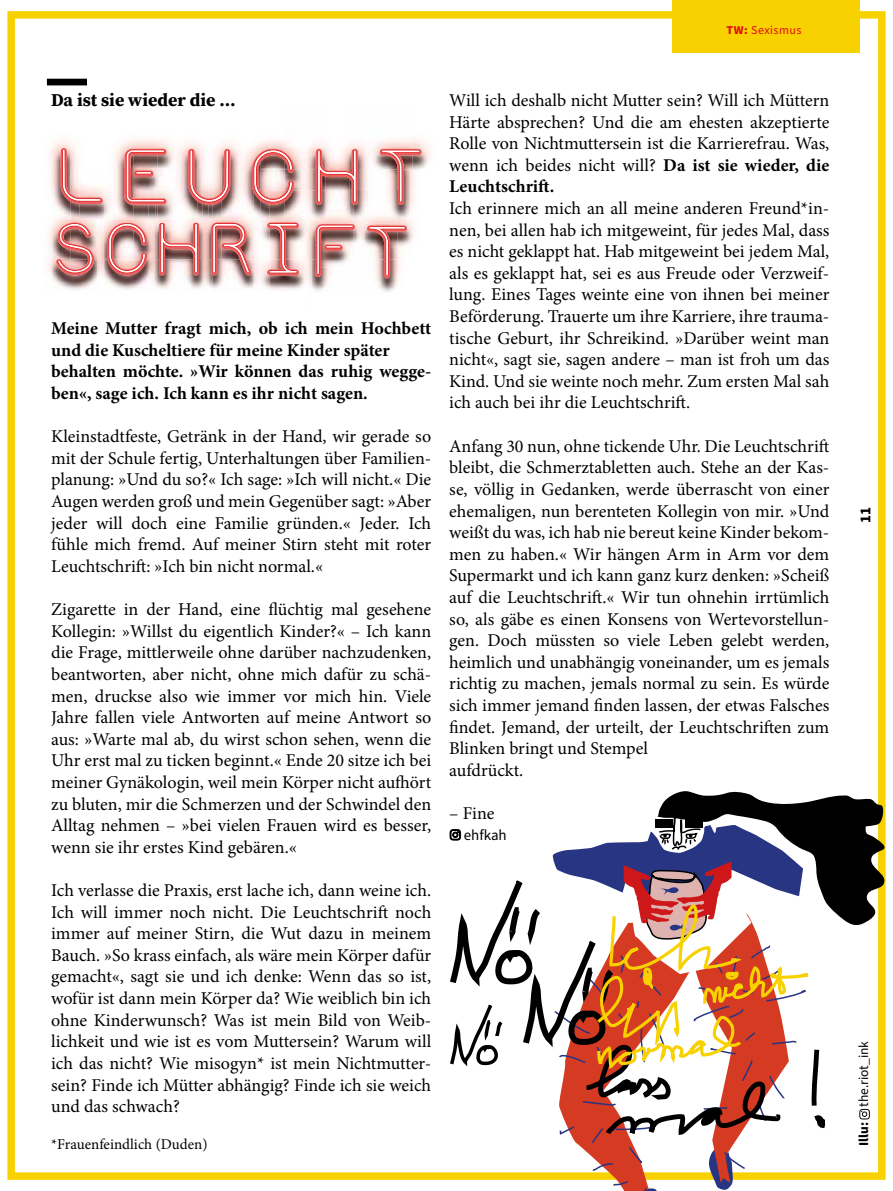
<style>
.page{position:relative;width:893px;height:1191px;background:#fff}
.page>*{position:absolute;margin:0;border:0;box-sizing:border-box;transform-origin:0 0}
.t1{font:18px/21.6px "Minion Pro";color:#000;text-align:justify}
.t2{font:700 18px/21.6px "Minion Pro";color:#000}
.t3{font:700 18px "Source Serif Pro";color:#000}
.t4{font:15px "Minion Pro";color:#000}
.t5{font:15px "Source Sans Pro";color:#000}
.t6{font:700 15px "Source Sans Pro";color:#000}
.t7{font:13.5px "Source Sans Pro";color:#000}
.t8{font:12px "Source Sans Pro";letter-spacing:.04em;color:#e30613}
.s1{font-weight:700}
</style>
<div class="page">
<div style="left:7px;top:11px;width:879px;height:1168px;border:8px solid #f8d200"></div>
<img style="left:105px;top:278px;width:108px;height:12px">
<img style="left:285px;top:147px;width:19px;height:2px">
<img style="left:51px;top:146px;width:19px;height:75px">
<img style="left:242px;top:147px;width:19px;height:21px">
<img style="left:253px;top:205px;width:8px;height:16px">
<img style="left:222px;top:147px;width:18px;height:21px">
<img style="left:46px;top:168px;width:6px;height:100px">
<img style="left:47px;top:258px;width:50px;height:33px">
<img style="left:47px;top:221px;width:4px;height:37px">
<img style="left:156px;top:278px;width:1px;height:12px">
<img style="left:202px;top:278px;width:6px;height:12px">
<img style="left:349px;top:147px;width:19px;height:2px">
<img style="left:412px;top:222px;width:2px;height:18px">
<img style="left:370px;top:147px;width:62px;height:24px">
<img style="left:409px;top:205px;width:3px;height:8px">
<svg style="left:380px;top:149px;width:42px;height:56px"></svg>
<img style="left:213px;top:278px;width:48px;height:11px">
<img style="left:222px;top:168px;width:31px;height:53px">
<img style="left:258px;top:278px;width:2px;height:11px">
<img style="left:70px;top:146px;width:9px;height:75px">
<svg style="left:61px;top:148px;width:18px;height:56px"></svg>
<img style="left:208px;top:205px;width:5px;height:16px">
<img style="left:213px;top:205px;width:9px;height:16px">
<img style="left:178px;top:147px;width:27px;height:21px">
<svg style="left:188px;top:149px;width:42px;height:56px"></svg>
<img style="left:79px;top:168px;width:36px;height:53px">
<img style="left:79px;top:197px;width:24px;height:7px">
<img style="left:79px;top:198px;width:22px;height:3px">
<img style="left:79px;top:199px;width:21px;height:2px">
<img style="left:178px;top:168px;width:20px;height:53px">
<img style="left:202px;top:205px;width:6px;height:16px">
<img style="left:198px;top:205px;width:4px;height:16px">
<img style="left:188px;top:168px;width:20px;height:37px">
<img style="left:190px;top:168px;width:1px;height:34px">
<img style="left:191px;top:168px;width:17px;height:34px">
<img style="left:115px;top:147px;width:61px;height:74px">
<img style="left:133px;top:205px;width:15px;height:16px">
<img style="left:156px;top:205px;width:1px;height:16px">
<svg style="left:124px;top:149px;width:43px;height:56px;background:#d19492"></svg>
<img style="left:370px;top:170px;width:39px;height:51px">
<img style="left:397px;top:170px;width:7px;height:35px">
<img style="left:399px;top:170px;width:3px;height:32px">
<img style="left:400px;top:170px;width:1px;height:32px">
<img style="left:261px;top:205px;width:9px;height:16px">
<img style="left:261px;top:278px;width:9px;height:11px">
<img style="left:308px;top:278px;width:89px;height:14px">
<img style="left:270px;top:205px;width:98px;height:16px">
<img style="left:370px;top:191px;width:27px;height:30px">
<svg style="left:252px;top:149px;width:118px;height:56px"></svg>
<img style="left:270px;top:278px;width:38px;height:12px">
<img style="left:358px;top:278px;width:6px;height:14px">
<svg style="left:51px;top:221px;width:361px;height:57px"></svg>
<div style="left:47px;top:79px;width:40px;height:6px;background:#000"></div>
<svg style="left:446px;top:789px;width:440px;height:402px"></svg>
<div style="left:672px;top:0;width:187px;height:52px;background:#f8d200"></div>
<p class="t8" style="left:727px;top:22px;width:76px"><span class="s1">TW:</span> Sexismus</p>
<p class="t3" style="left:51px;top:88px;width:186px">Da ist sie wieder die …</p>
<p class="t2" style="left:51px;top:317px;width:382px">Meine Mutter fragt mich, ob ich mein Hochbett und die Kuscheltiere für meine Kinder später behalten möchte. »Wir können das ruhig wegge&shy;ben«, sage ich. Ich kann es ihr nicht sagen.</p>
<p class="t1" style="left:51px;top:426px;width:382px">Kleinstadtfeste, Getränk in der Hand, wir gerade so mit der Schule fertig, Unterhaltungen über Familien&shy;planung: »Und du so?« Ich sage: »Ich will nicht.« Die Augen werden groß und mein Gegenüber sagt: »Aber jeder will doch eine Familie gründen.« Jeder. Ich fühle mich fremd. Auf meiner Stirn steht mit roter Leuchtschrift: »Ich bin nicht normal.«</p>
<p class="t1" style="left:51px;top:598px;width:382px">Zigarette in der Hand, eine flüchtig mal gesehene Kollegin: »Willst du eigentlich Kinder?« – Ich kann die Frage, mittlerweile ohne darüber nachzudenken, beantworten, aber nicht, ohne mich dafür zu schä&shy;men, druckse also wie immer vor mich hin. Viele Jahre fallen viele Antworten auf meine Antwort so aus: »Warte mal ab, du wirst schon sehen, wenn die Uhr erst mal zu ticken beginnt.« Ende 20 sitze ich bei meiner Gynäkologin, weil mein Körper nicht aufhört zu bluten, mir die Schmerzen und der Schwindel den Alltag nehmen – »bei vielen Frauen wird es besser, wenn sie ihr erstes Kind gebären.«</p>
<p class="t1" style="left:51px;top:879px;width:382px">Ich verlasse die Praxis, erst lache ich, dann weine ich.<br>Ich will immer noch nicht. Die Leuchtschrift noch immer auf meiner Stirn, die Wut dazu in meinem Bauch. »So krass einfach, als wäre mein Körper dafür gemacht«, sagt sie und ich denke: Wenn das so ist, wofür ist dann mein Körper da? Wie weiblich bin ich ohne Kinderwunsch? Was ist mein Bild von Weib&shy;lichkeit und wie ist es vom Muttersein? Warum will ich das nicht? Wie misogyn* ist mein Nichtmutter&shy;sein? Finde ich Mütter abhängig? Finde ich sie weich und das schwach?</p>
<p class="t4" style="left:51px;top:1134px;width:158px">*Frauenfeindlich (Duden)</p>
<p class="t1" style="left:449px;top:89px;width:382px">Will ich deshalb nicht Mutter sein? Will ich Müttern Härte absprechen? Und die am ehesten akzeptierte Rolle von Nichtmuttersein ist die Karrierefrau. Was, wenn ich beides nicht will? <span class="s1">Da ist sie wieder, die Leuchtschrift.</span></p>
<p class="t1" style="left:449px;top:197px;width:382px">Ich erinnere mich an all meine anderen Freund*in&shy;nen, bei allen hab ich mitgeweint, für jedes Mal, dass es nicht geklappt hat. Hab mitgeweint bei jedem Mal, als es geklappt hat, sei es aus Freude oder Verzweif&shy;lung. Eines Tages weinte eine von ihnen bei meiner Beförderung. Trauerte um ihre Karriere, ihre trauma&shy;tische Geburt, ihr Schreikind. »Darüber weint man nicht«, sagt sie, sagen andere – man ist froh um das Kind. Und sie weinte noch mehr. Zum ersten Mal sah ich auch bei ihr die Leuchtschrift.</p>
<p class="t1" style="left:449px;top:435px;width:382px;text-align:left">Anfang 30 nun, ohne tickende Uhr. Die Leuchtschrift bleibt, die Schmerztabletten auch. Stehe an der Kas&shy;se, völlig in Gedanken, werde überrascht von einer ehemaligen, nun berenteten Kollegin von mir. »Und weißt du was, ich hab nie bereut keine Kinder bekom&shy;men zu haben.« Wir hängen Arm in Arm vor dem Supermarkt und ich kann ganz kurz denken: »Scheiß auf die Leuchtschrift.« Wir tun ohnehin irrtümlich so, als gäbe es einen Konsens von Wertevorstellun&shy;gen. Doch müssten so viele Leben gelebt werden, heimlich und unabhängig voneinander, um es jemals richtig zu machen, jemals normal zu sein. Es würde sich immer jemand finden lassen, der etwas Falsches findet. Jemand, der urteilt, der Leuchtschriften zum Blinken bringt und Stempel<br>aufdrückt.</p>
<p class="t1" style="left:449px;top:802px;width:47px">– Fine</p>
<p class="t5" style="left:464px;top:824px;width:44px">ehfkah</p>
<p class="t6" style="left:855px;top:523px;width:18px;rotate:-90deg">11</p>
<p class="t7" style="left:855px;top:1146px;width:107px;rotate:-90deg"><span class="s1">Illu:</span> the.riot_ink</p>
</div>
